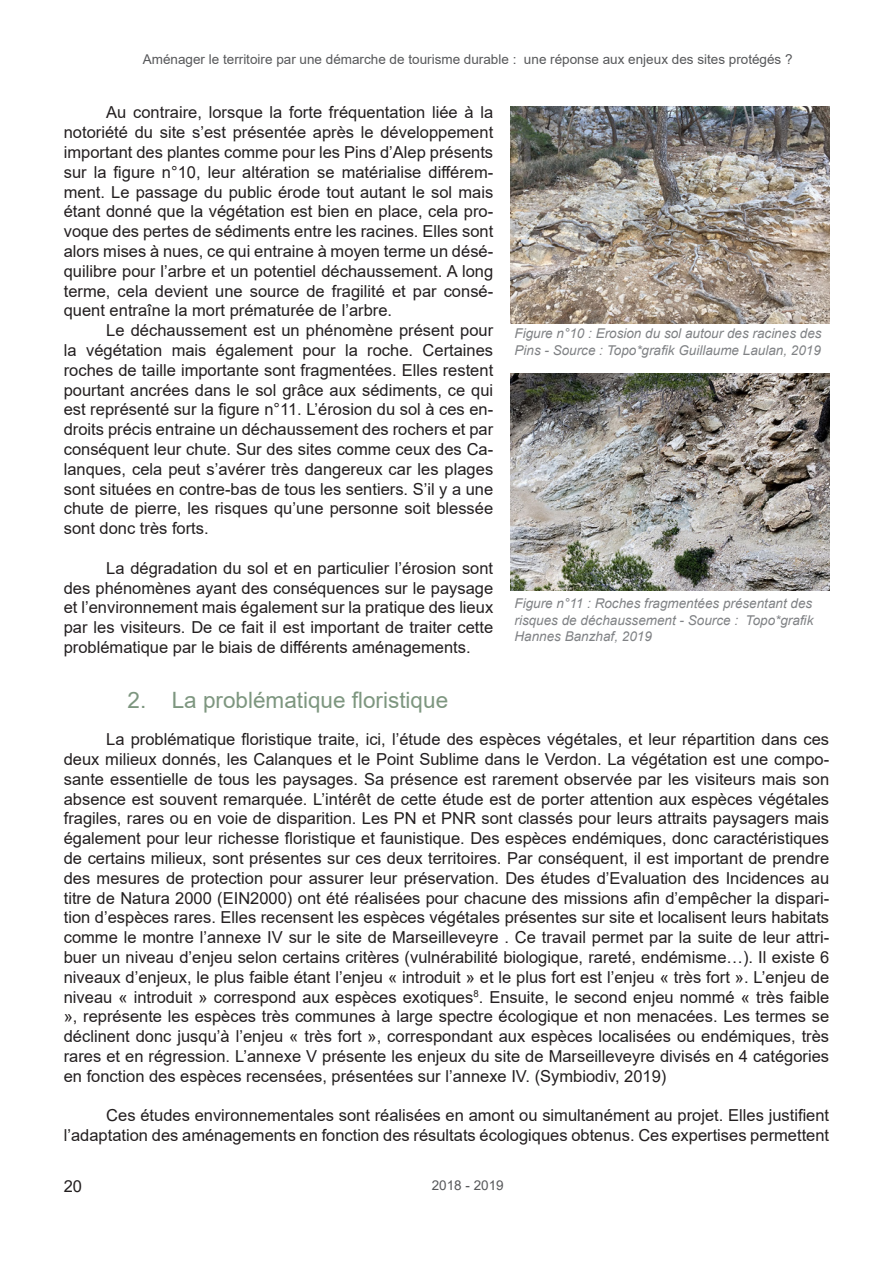
<style>
.page{position:relative;width:893px;height:1263px;background:#fff}
.page>*{position:absolute;margin:0;border:0;box-sizing:border-box;transform-origin:0 0}
.t1{font:22.5px "Arial";color:#7d967f}
.Arial-Texte{font:16.5px/19.8px "Arial";color:#231f20;text-align:justify}
.t2{font:italic 13.5px/16.2px "Arial";color:#808285}
.t3{font:13.5px "Arial";color:#57585a}
</style>
<div class="page">
<img style="left:510px;top:106px;width:319px;height:217px">
<img style="left:510px;top:373px;width:319px;height:217px">
<p class="t3" style="left:143px;top:50px;width:651px">Aménager le territoire par une démarche de tourisme durable : une réponse aux enjeux des sites protégés ?</p>
<p class="Arial-Texte" style="left:64px;top:103px;width:431px;text-indent:43px">Au contraire, lorsque la forte fréquentation liée à la notoriété du site s’est présentée après le développement important des plantes comme pour les Pins d’Alep présents sur la figure n°10, leur altération se matérialise différem&shy;ment. Le passage du public érode tout autant le sol mais étant donné que la végétation est bien en place, cela pro&shy;voque des pertes de sédiments entre les racines. Elles sont alors mises à nues, ce qui entraine à moyen terme un désé&shy;quilibre pour l’arbre et un potentiel déchaussement. A long terme, cela devient une source de fragilité et par consé&shy;quent entraîne la mort prématurée de l’arbre.</p>
<p class="Arial-Texte" style="left:64px;top:320px;width:431px;text-indent:43px">Le déchaussement est un phénomène présent pour la végétation mais également pour la roche. Certaines roches de taille importante sont fragmentées. Elles restent pourtant ancrées dans le sol grâce aux sédiments, ce qui est représenté sur la figure n°11. L’érosion du sol à ces en&shy;droits précis entraine un déchaussement des rochers et par conséquent leur chute. Sur des sites comme ceux des Ca&shy;lanques, cela peut s’avérer très dangereux car les plages sont situées en contre-bas de tous les sentiers. S’il y a une chute de pierre, les risques qu’une personne soit blessée sont donc très forts.</p>
<p class="Arial-Texte" style="left:64px;top:558px;width:431px;text-indent:43px">La dégradation du sol et en particulier l’érosion sont des phénomènes ayant des conséquences sur le paysage et l’environnement mais également sur la pratique des lieux par les visiteurs. De ce fait il est important de traiter cette problématique par le biais de différents aménagements.</p>
<p class="t1" style="left:128px;top:685px;width:322px">2. La problématique floristique</p>
<p class="Arial-Texte" style="left:64px;top:729px;width:767px;text-indent:43px">La problématique floristique traite, ici, l’étude des espèces végétales, et leur répartition dans ces deux milieux donnés, les Calanques et le Point Sublime dans le Verdon. La végétation est une compo&shy;sante essentielle de tous les paysages. Sa présence est rarement observée par les visiteurs mais son absence est souvent remarquée. L’intérêt de cette étude est de porter attention aux espèces végétales fragiles, rares ou en voie de disparition. Les PN et PNR sont classés pour leurs attraits paysagers mais également pour leur richesse floristique et faunistique. Des espèces endémiques, donc caractéristiques de certains milieux, sont présentes sur ces deux territoires. Par conséquent, il est important de prendre des mesures de protection pour assurer leur préservation. Des études d’Evaluation des Incidences au titre de Natura 2000 (EIN2000) ont été réalisées pour chacune des missions afin d’empêcher la dispari&shy;tion d’espèces rares. Elles recensent les espèces végétales présentes sur site et localisent leurs habitats comme le montre l’annexe IV sur le site de Marseilleveyre . Ce travail permet par la suite de leur attri&shy;buer un niveau d’enjeu selon certains critères (vulnérabilité biologique, rareté, endémisme…). Il existe 6 niveaux d’enjeux, le plus faible étant l’enjeu « introduit » et le plus fort est l’enjeu « très fort ». L’enjeu de niveau « introduit » correspond aux espèces exotiques<sup>8</sup>. Ensuite, le second enjeu nommé « très faible », représente les espèces très communes à large spectre écologique et non menacées. Les termes se déclinent donc jusqu’à l’enjeu « très fort », correspondant aux espèces localisées ou endémiques, très rares et en régression. L’annexe V présente les enjeux du site de Marseilleveyre divisés en 4 catégories en fonction des espèces recensées, présentées sur l’annexe IV. (Symbiodiv, 2019)</p>
<p class="Arial-Texte" style="left:64px;top:1105px;width:767px;text-align:right">Ces études environnementales sont réalisées en amont ou simultanément au projet. Elles justifient l’adaptation des aménagements en fonction des résultats écologiques obtenus. Ces expertises permettent</p>
<p class="t2" style="left:514px;top:326px;width:309px">Figure n°10 : Erosion du sol autour des racines des<br>Pins - Source : Topo*grafik Guillaume Laulan, 2019</p>
<p class="t2" style="left:514px;top:596px;width:300px;text-align:justify">Figure n°11 : Roches fragmentées présentant des risques de déchaussement - Source : Topo*grafik Hannes Banzhaf, 2019</p>
<p class="Arial-Texte" style="left:64px;top:1176px;width:20px">20</p>
<p class="t3" style="left:432px;top:1176px;width:74px">2018 - 2019</p>
</div>
